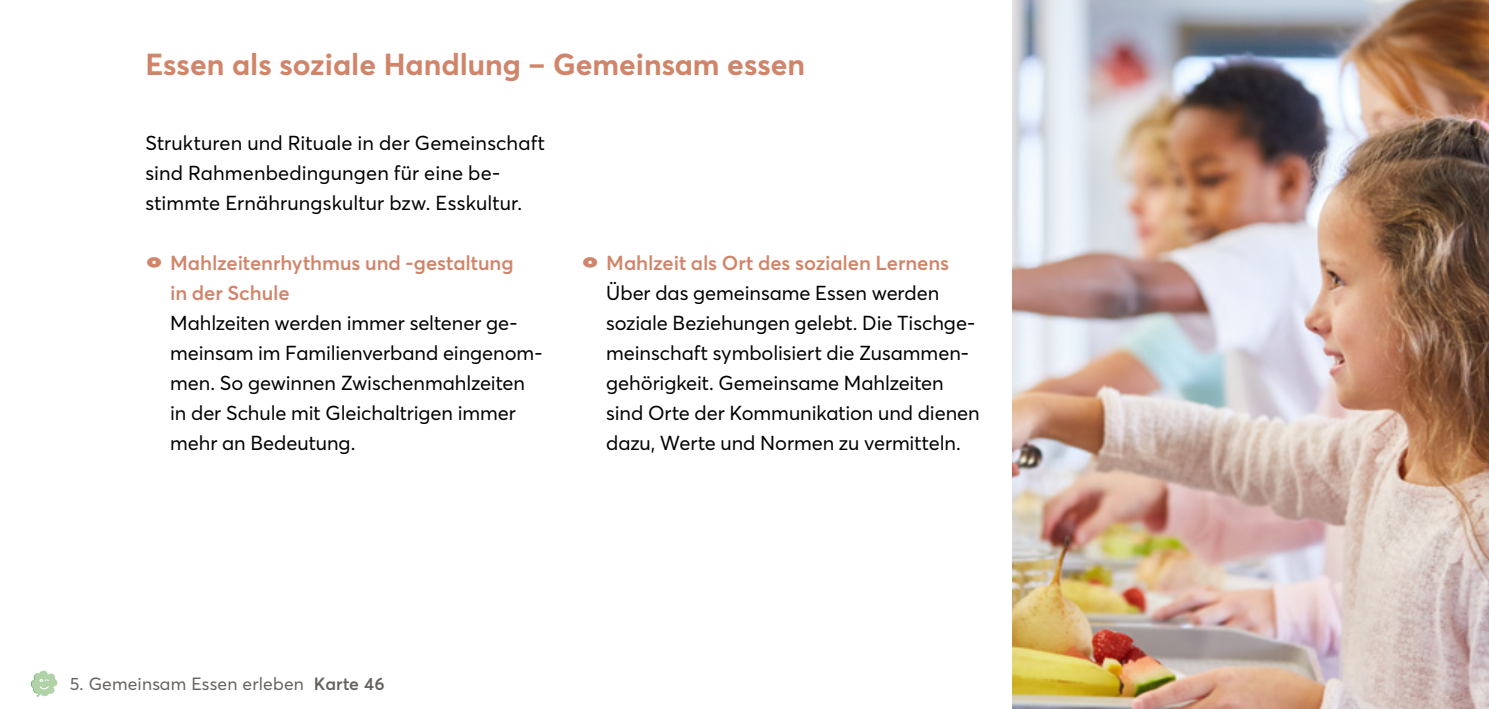
<style>
.page{position:relative;width:1489px;height:709px;background:#fff}
.page>*{position:absolute;margin:0;border:0;box-sizing:border-box;transform-origin:0 0}
.t1{font:700 30px "Averta";color:#d08469}
.t2{font:20px/30px "Averta";color:#000}
.t3{font:600 20px/30px "Averta";letter-spacing:-.005em;color:#d08469}
.t4{font:17.5px "Averta";letter-spacing:.01em;color:#65615d}
.s1{font-weight:600}
</style>
<div class="page">
<svg style="left:31px;top:670px;width:26px;height:27px"></svg>
<img style="left:1012px;top:0;width:476px;height:709px">
<h1 class="t1" style="left:145px;top:43px;width:661px">Essen als soziale Handlung – Gemeinsam essen</h1>
<p class="t2" style="left:145px;top:127px;width:401px">Strukturen und Rituale in der Gemeinschaft sind Rahmenbedingungen für eine be&shy;stimmte Ernährungskultur bzw. Esskultur.</p>
<p class="t3" style="left:170px;top:247px;width:345px">Mahlzeitenrhythmus und -gestaltung in der Schule</p>
<p class="t2" style="left:170px;top:307px;width:374px">Mahlzeiten werden immer seltener ge&shy;meinsam im Familienverband eingenom&shy;men. So gewinnen Zwischenmahlzeiten in der Schule mit Gleichaltrigen immer mehr an Bedeutung.</p>
<p class="t3" style="left:606px;top:247px;width:344px">Mahlzeit als Ort des sozialen Lernens</p>
<p class="t2" style="left:606px;top:277px;width:375px">Über das gemeinsame Essen werden soziale Beziehungen gelebt. Die Tischge&shy;meinschaft symbolisiert die Zusammen&shy;gehörigkeit. Gemeinsame Mahlzeiten sind Orte der Kommunikation und dienen dazu, Werte und Normen zu vermitteln.</p>
<p class="t4" style="left:70px;top:672px;width:316px">5. Gemeinsam Essen erleben <span class="s1">Karte 46</span></p>
</div>
